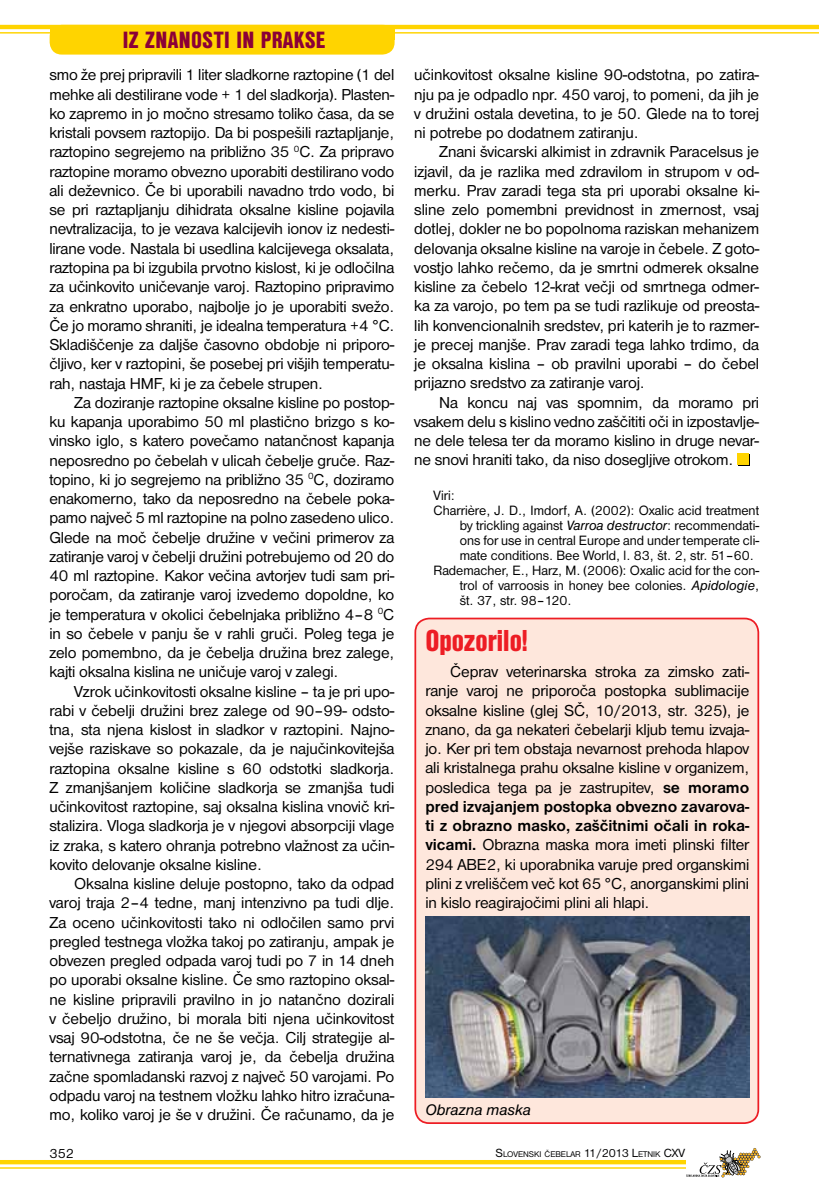
<style>
.page{position:relative;width:819px;height:1191px;background:#fff}
.page>*{position:absolute;margin:0;border:0;box-sizing:border-box;transform-origin:0 0}
.t1{font:31.5px "Nimbus Sans DOT Blac Cond";color:#ed1d24}
.t2{font:24.5px "Nimbus Sans DOT Blac Cond";letter-spacing:.015em;color:#8b0037}
.t3{font:16.45px/19.2px "Nimbus Sans DOT";letter-spacing:-.005em;color:#000;text-align:justify}
.t4{font:italic 15.75px "Nimbus Sans DOT";color:#000}
.t5{font:14px "Nimbus Sans DOT";color:#000}
.t6{font:8.58px "Nimbus Sans DOT";color:#000}
.s1{font-style:italic}
.s2{font-weight:700}
.s3{font-size:12.25px}
</style>
<div class="page">
<hr style="left:0;top:1160px;width:752px;height:4px;background:#ffd400">
<hr style="left:0;top:1167px;width:752px;height:1px;background:#ffd400">
<div style="left:50px;top:25px;width:344px;height:30px;background:#ffd400;border-radius:12px"></div>
<hr style="left:0;top:25px;width:819px;height:4px;background:#ffd400">
<hr style="left:0;top:32px;width:819px;height:2px;background:#ffd400">
<div style="left:50px;top:25px;width:344px;height:15px;background:#ffd400"></div>
<svg style="left:686px;top:1148px;width:74px;height:29px"></svg>
<div style="left:738px;top:454px;width:11px;height:11px;background:#ffd400"></div>
<div style="left:737px;top:453px;width:11px;height:11px;background:#ffd400"></div>
<div style="left:415px;top:618px;width:343px;height:505px;background:#fee7dc;border-radius:14px"></div>
<div style="left:414px;top:617px;width:345px;height:507px;border:2px solid #ed1d24;border-radius:14px"></div>
<img style="left:425px;top:916px;width:324px;height:182px">
<h2 class="t2" style="left:123px;top:26px;width:204px">IZ ZNANOSTI IN PRAKSE</h2>
<p class="t3" style="left:49px;top:66px;width:346px">smo že prej pripravili 1 liter sladkorne raztopine (1 del mehke ali destilirane vode + 1 del sladkorja). Plasten&shy;ko zapremo in jo močno stresamo toliko časa, da se kristali povsem raztopijo. Da bi pospešili raztapljanje, raztopino segrejemo na približno 35 <sup>0</sup>C. Za pripravo raztopine moramo obvezno uporabiti destilirano vodo ali deževnico. Če bi uporabili navadno trdo vodo, bi se pri raztapljanju dihidrata oksalne kisline pojavila nevtralizacija, to je vezava kalcijevih ionov iz nedesti&shy;lirane vode. Nastala bi usedlina kalcijevega oksalata, raztopina pa bi izgubila prvotno kislost, ki je odločilna za učinkovito uničevanje varoj. Raztopino pripravimo za enkratno uporabo, najbolje jo je uporabiti svežo.<br>Če jo moramo shraniti, je idealna temperatura +4 °C.<br>Skladiščenje za daljše časovno obdobje ni priporo&shy;čljivo, ker v raztopini, še posebej pri višjih temperatu&shy;rah, nastaja HMF, ki je za čebele strupen.</p>
<p class="t3" style="left:49px;top:393px;width:346px;text-indent:25px">Za doziranje raztopine oksalne kisline po postop&shy;ku kapanja uporabimo 50 ml plastično brizgo s ko&shy;vinsko iglo, s katero povečamo natančnost kapanja neposredno po čebelah v ulicah čebelje gruče. Raz&shy;topino, ki jo segrejemo na približno 35 <sup>0</sup>C, doziramo enakomerno, tako da neposredno na čebele poka&shy;pamo največ 5 ml raztopine na polno zasedeno ulico.<br>Glede na moč čebelje družine v večini primerov za zatiranje varoj v čebelji družini potrebujemo od 20 do 40 ml raztopine. Kakor večina avtorjev tudi sam pri&shy;poročam, da zatiranje varoj izvedemo dopoldne, ko je temperatura v okolici čebelnjaka približno 4–8 <sup>0</sup>C in so čebele v panju še v rahli gruči. Poleg tega je zelo pomembno, da je čebelja družina brez zalege, kajti oksalna kislina ne uničuje varoj v zalegi.</p>
<p class="t3" style="left:49px;top:682px;width:346px;text-indent:25px">Vzrok učinkovitosti oksalne kisline – ta je pri upo&shy;rabi v čebelji družini brez zalege od 90–99- odsto&shy;tna, sta njena kislost in sladkor v raztopini. Najno&shy;vejše raziskave so pokazale, da je najučinkovitejša raztopina oksalne kisline s 60 odstotki sladkorja.<br>Z zmanjšanjem količine sladkorja se zmanjša tudi učinkovitost raztopine, saj oksalna kislina vnovič kri&shy;stalizira. Vloga sladkorja je v njegovi absorpciji vlage iz zraka, s katero ohranja potrebno vlažnost za učin&shy;kovito delovanje oksalne kisline.</p>
<p class="t3" style="left:49px;top:874px;width:346px;text-indent:25px">Oksalna kisline deluje postopno, tako da odpad varoj traja 2–4 tedne, manj intenzivno pa tudi dlje.<br>Za oceno učinkovitosti tako ni odločilen samo prvi pregled testnega vložka takoj po zatiranju, ampak je obvezen pregled odpada varoj tudi po 7 in 14 dneh po uporabi oksalne kisline. Če smo raztopino oksal&shy;ne kisline pripravili pravilno in jo natančno dozirali v čebeljo družino, bi morala biti njena učinkovitost vsaj 90-odstotna, če ne še večja. Cilj strategije al&shy;ternativnega zatiranja varoj je, da čebelja družina začne spomladanski razvoj z največ 50 varojami. Po odpadu varoj na testnem vložku lahko hitro izračuna&shy;mo, koliko varoj je še v družini. Če računamo, da je</p>
<p class="t3" style="left:414px;top:65px;width:346px">učinkovitost oksalne kisline 90-odstotna, po zatira&shy;nju pa je odpadlo npr. 450 varoj, to pomeni, da jih je v družini ostala devetina, to je 50. Glede na to torej ni potrebe po dodatnem zatiranju.</p>
<p class="t3" style="left:414px;top:142px;width:346px;text-indent:25px">Znani švicarski alkimist in zdravnik Paracelsus je izjavil, da je razlika med zdravilom in strupom v od&shy;merku. Prav zaradi tega sta pri uporabi oksalne ki&shy;sline zelo pomembni previdnost in zmernost, vsaj dotlej, dokler ne bo popolnoma raziskan mehanizem delovanja oksalne kisline na varoje in čebele. Z goto&shy;vostjo lahko rečemo, da je smrtni odmerek oksalne kisline za čebelo 12-krat večji od smrtnega odmer&shy;ka za varojo, po tem pa se tudi razlikuje od preosta&shy;lih konvencionalnih sredstev, pri katerih je to razmer&shy;je precej manjše. Prav zaradi tega lahko trdimo, da je oksalna kislina – ob pravilni uporabi – do čebel prijazno sredstvo za zatiranje varoj.</p>
<p class="t3" style="left:414px;top:393px;width:346px;text-indent:25px">Na koncu naj vas spomnim, da moramo pri vsakem delu s kislino vedno zaščititi oči in izpostavlje&shy;ne dele telesa ter da moramo kislino in druge nevar&shy;ne snovi hraniti tako, da niso dosegljive otrokom.</p>
<p class="t5" style="left:433px;top:487px;width:23px">Viri:</p>
<p class="t5" style="left:433px;top:502px;width:327px">Charrière, J. D., Imdorf, A. (2002): Oxalic acid treatment</p>
<p class="t5" style="left:459px;top:517px;width:301px">by trickling against <span class="s1">Varroa destructor</span>: recommendati-</p>
<p class="t5" style="left:459px;top:532px;width:301px">ons for use in central Europe and under temperate cli-</p>
<p class="t5" style="left:459px;top:547px;width:295px">mate conditions. Bee World, l. 83, št. 2, str. 51–60.</p>
<p class="t5" style="left:433px;top:563px;width:327px">Rademacher, E., Harz, M. (2006): Oxalic acid for the con-</p>
<p class="t5" style="left:459px;top:578px;width:301px">trol of varroosis in honey bee colonies. <span class="s1">Apidologie</span>,</p>
<p class="t5" style="left:459px;top:593px;width:113px">št. 37, str. 98–120.</p>
<h1 class="t1" style="left:425px;top:623px;width:104px">Opozorilo!</h1>
<p class="t3" style="left:425px;top:662px;width:325px;text-indent:25px">Čeprav veterinarska stroka za zimsko zati&shy;ranje varoj ne priporoča postopka sublimacije oksalne kisline (glej SČ, 10/2013, str. 325), je znano, da ga nekateri čebelarji kljub temu izvaja&shy;jo. Ker pri tem obstaja nevarnost prehoda hlapov ali kristalnega prahu oksalne kisline v organizem, posledica tega pa je zastrupitev, <span class="s2">se moramo pred izvajanjem postopka obvezno zavarova&shy;ti z obrazno masko, zaščitnimi očali in roka&shy;vicami.</span> Obrazna maska mora imeti plinski filter 294 ABE2, ki uporabnika varuje pred organskimi plini z vreliščem več kot 65 °C, anorganskimi plini in kislo reagirajočimi plini ali hlapi.</p>
<p class="t4" style="left:425px;top:1100px;width:107px">Obrazna maska</p>
<p class="t5" style="left:50px;top:1145px;width:26px">352</p>
<p class="t6" style="left:495px;top:1149px;width:191px"><span class="s3">S</span>LOVENSKI ČEBELAR <span class="s3">11/2013 L</span>ETNIK <span class="s3">CXV</span></p>
</div>
